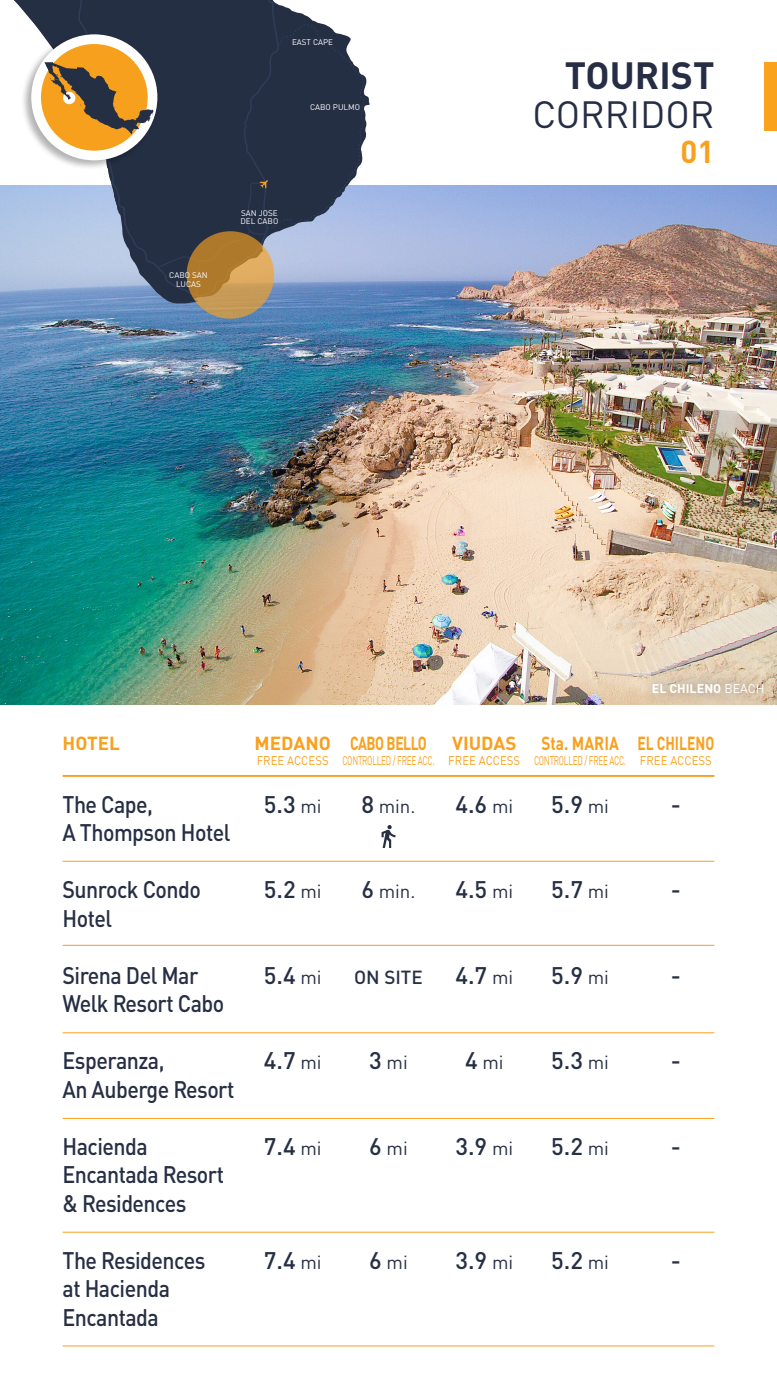
<style>
.page{position:relative;width:777px;height:1380px;background:#fff}
.page>*{position:absolute;margin:0;border:0;box-sizing:border-box;transform-origin:0 0}
.t1{font:37.5px "DIN Pro";color:#262e45}
.t2{font:700 37.5px "DIN Pro";color:#262e45}
.t3{font:700 31.25px "DIN Pro";color:#f9a01d}
.t4{font:500 23.75px/28.5px "DIN Pro";letter-spacing:-.025em;color:#272f45;scale:.9 1}
.t5{font:500 23.75px "DIN Pro";letter-spacing:-.025em;color:#272f45}
.t6{font:18.75px "DIN Pro";color:#272f45}
.t7{font:700 18.75px "DIN Pro";color:#f9a01d}
.t8{font:700 18.75px "DIN Pro";color:#f9a01d;scale:.74 1}
.t9{font:700 18.75px "DIN Pro";color:#f9a01d;scale:.82 1}
.t10{font:700 18.75px "DIN Pro";letter-spacing:-.03em;color:#f9a01d;scale:.74 1}
.t11{font:500 18.75px "DIN Pro";color:#272f45}
.t12{font:12.5px "DIN Pro";letter-spacing:-.03em;color:#f9a01d;scale:.65 1}
.t13{font:12.5px "DIN Pro";color:#f9a01d;scale:.91 1}
.t14{font:700 12.5px "DIN Pro";color:#fff}
.t15{font:8.12px/8.6px "DIN Pro";color:#fff;text-align:center}
.s1{font-weight:400}
.s2{font-weight:400;font-size:18.75px}
.s3{font-weight:500;font-size:23.75px}
</style>
<div class="page">
<img style="left:0;top:186px;width:776px;height:519px">
<hr style="left:62px;top:775px;width:652px;height:2px;background:#f9a01d">
<div style="left:639px;top:670px;width:137px;height:36px;background:#000;opacity:.5"></div>
<svg style="left:14px;top:76px;width:356px;height:228px;background:#99b0d3"></svg>
<svg style="left:14px;top:0;width:30px;height:211px"></svg>
<div style="left:21px;top:33px;width:138px;height:138px;background:#000;opacity:.3"></div>
<svg style="left:31px;top:34px;width:126px;height:126px"></svg>
<svg style="left:44px;top:0;width:320px;height:297px;background:#60646f"></svg>
<svg style="left:186px;top:231px;width:88px;height:88px;background:#bc8b42"></svg>
<div style="left:764px;top:62px;width:12px;height:69px;background:#faa21d"></div>
<hr style="left:62px;top:861px;width:652px;height:1px;background:#f9a01d">
<hr style="left:62px;top:1032px;width:652px;height:1px;background:#f9a01d">
<hr style="left:62px;top:1118px;width:652px;height:1px;background:#f9a01d">
<hr style="left:62px;top:1232px;width:652px;height:1px;background:#f9a01d">
<hr style="left:62px;top:1346px;width:652px;height:1px;background:#f9a01d">
<hr style="left:62px;top:945px;width:652px;height:1px;background:#f9a01d">
<svg style="left:381px;top:825px;width:14px;height:23px"></svg>
<p class="t15" style="left:292px;top:37px;width:43px">EAST CAPE</p>
<p class="t15" style="left:310px;top:102px;width:52px">CABO PULMO</p>
<p class="t15" style="left:169px;top:270px;width:40px">CABO SAN<br>LUCAS</p>
<p class="t15" style="left:240px;top:208px;width:39px;text-align:left">SAN JOSE<br>DEL CABO</p>
<h1 class="t2" style="left:564px;top:44px;width:151px">TOURIST</h1>
<h1 class="t1" style="left:532px;top:85px;width:183px">CORRIDOR</h1>
<h2 class="t3" style="left:680px;top:126px;width:35px">01</h2>
<p class="t7" style="left:62px;top:727px;width:59px">HOTEL</p>
<p class="t4" style="left:62px;top:787px;width:188px">The Cape,<br>A Thompson Hotel</p>
<p class="t4" style="left:62px;top:873px;width:155px">Sunrock Condo<br>Hotel</p>
<p class="t4" style="left:62px;top:958px;width:181px">Sirena Del Mar<br>Welk Resort Cabo</p>
<p class="t4" style="left:62px;top:1044px;width:192px">Esperanza,<br>An Auberge Resort</p>
<p class="t4" style="left:62px;top:1129px;width:181px">Hacienda<br>Encantada Resort &amp; Residences</p>
<p class="t4" style="left:62px;top:1243px;width:160px">The Residences at Hacienda<br>Encantada</p>
<p class="t14" style="left:651px;top:678px;width:114px">EL CHILENO <span class="s1">BEACH</span></p>
<p class="t7" style="left:254px;top:727px;width:78px">MEDANO</p>
<p class="t13" style="left:256px;top:750px;width:81px">FREE ACCESS</p>
<p class="t5" style="left:264px;top:785px;width:59px">5.3 <span class="s2">mi</span></p>
<p class="t10" style="left:350px;top:727px;width:105px">CABO BELLO</p>
<p class="t12" style="left:342px;top:750px;width:143px">CONTROLLED / FREE ACC.</p>
<p class="t6" style="left:361px;top:791px;width:56px"><span class="s3">8</span> min.</p>
<p class="t7" style="left:452px;top:727px;width:66px">VIUDAS</p>
<p class="t13" style="left:448px;top:750px;width:81px">FREE ACCESS</p>
<p class="t5" style="left:455px;top:785px;width:59px">4.6 <span class="s2">mi</span></p>
<p class="t9" style="left:541px;top:727px;width:96px">Sta. MARIA</p>
<p class="t12" style="left:534px;top:750px;width:143px">CONTROLLED / FREE ACC.</p>
<p class="t5" style="left:551px;top:785px;width:59px">5.9 <span class="s2">mi</span></p>
<p class="t8" style="left:637px;top:727px;width:106px">EL CHILENO</p>
<p class="t13" style="left:639px;top:750px;width:81px">FREE ACCESS</p>
<p class="t5" style="left:670px;top:785px;width:12px">-</p>
<p class="t5" style="left:264px;top:870px;width:59px">5.2 <span class="s2">mi</span></p>
<p class="t6" style="left:361px;top:877px;width:56px"><span class="s3">6</span> min.</p>
<p class="t5" style="left:455px;top:870px;width:59px">4.5 <span class="s2">mi</span></p>
<p class="t5" style="left:551px;top:870px;width:59px">5.7 <span class="s2">mi</span></p>
<p class="t5" style="left:670px;top:870px;width:12px">-</p>
<p class="t5" style="left:264px;top:956px;width:59px">5.4 <span class="s2">mi</span></p>
<p class="t11" style="left:354px;top:962px;width:70px">ON SITE</p>
<p class="t5" style="left:455px;top:956px;width:59px">4.7 <span class="s2">mi</span></p>
<p class="t5" style="left:551px;top:956px;width:59px">5.9 <span class="s2">mi</span></p>
<p class="t5" style="left:670px;top:956px;width:12px">-</p>
<p class="t5" style="left:264px;top:1041px;width:59px">4.7 <span class="s2">mi</span></p>
<p class="t6" style="left:369px;top:1048px;width:40px"><span class="s3">3</span> mi</p>
<p class="t6" style="left:465px;top:1048px;width:40px"><span class="s3">4</span> mi</p>
<p class="t5" style="left:551px;top:1041px;width:59px">5.3 <span class="s2">mi</span></p>
<p class="t5" style="left:670px;top:1041px;width:12px">-</p>
<p class="t5" style="left:264px;top:1127px;width:59px">7.4 <span class="s2">mi</span></p>
<p class="t6" style="left:369px;top:1133px;width:40px"><span class="s3">6</span> mi</p>
<p class="t5" style="left:455px;top:1127px;width:59px">3.9 <span class="s2">mi</span></p>
<p class="t5" style="left:551px;top:1127px;width:59px">5.2 <span class="s2">mi</span></p>
<p class="t5" style="left:670px;top:1127px;width:12px">-</p>
<p class="t5" style="left:264px;top:1241px;width:59px">7.4 <span class="s2">mi</span></p>
<p class="t6" style="left:369px;top:1247px;width:40px"><span class="s3">6</span> mi</p>
<p class="t5" style="left:455px;top:1241px;width:59px">3.9 <span class="s2">mi</span></p>
<p class="t5" style="left:551px;top:1241px;width:59px">5.2 <span class="s2">mi</span></p>
<p class="t5" style="left:670px;top:1241px;width:12px">-</p>
</div>
